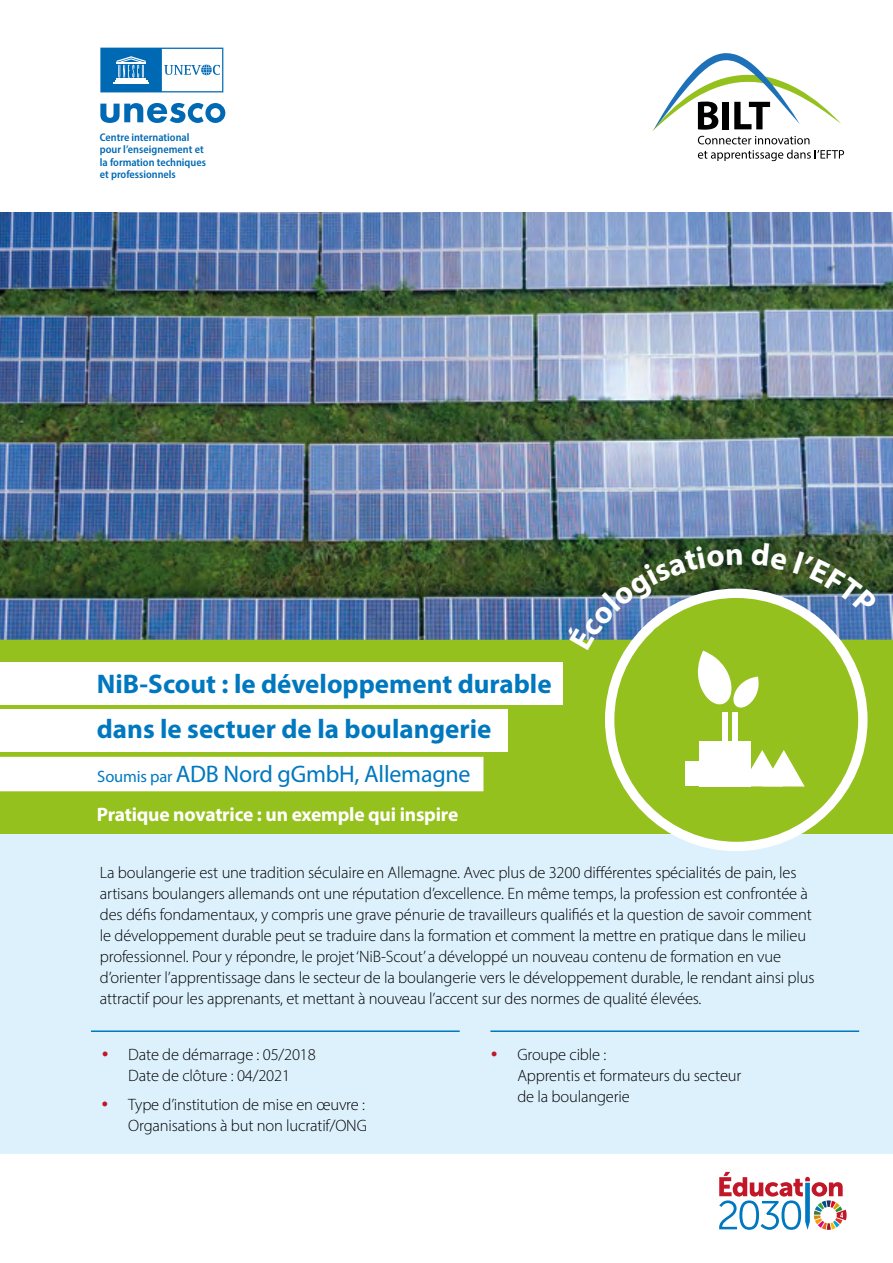
<style>
.page{position:relative;width:893px;height:1263px;background:#fff}
.page>*{position:absolute;margin:0;border:0;box-sizing:border-box;transform-origin:0 0}
.t1{font:700 27px/45.2px "Myriad Pro";color:#0078bf}
.t2{font:24px "Myriad Pro";letter-spacing:-.01em;color:#0078bf}
.t3{font:700 19.5px "Myriad Pro";letter-spacing:-.01em;color:#fff}
.t4{font:300 16.5px/21px "Myriad Pro";letter-spacing:-.01em;color:#000}
.t5{font:600 semi-condensed 11.1px/12.6px "Myriad Pro";color:#0069b4}
.s1{font-size:16.5px}
</style>
<div class="page">
<img style="left:0;top:213px;width:893px;height:427px">
<div style="left:0;top:640px;width:893px;height:194px;background:#95c11f"></div>
<div style="left:0;top:757px;width:483px;height:34px;background:#fff"></div>
<div style="left:0;top:834px;width:893px;height:319px;background:#ddf1fd"></div>
<div style="left:605px;top:589px;width:262px;height:262px;background:#fff;border-radius:50%"></div>
<hr style="left:91px;top:1030px;width:369px;height:2px;background:#0078bf">
<hr style="left:490px;top:1030px;width:369px;height:2px;background:#0078bf">
<div style="left:614px;top:598px;width:244px;height:244px;background:#95c11f;border-radius:50%"></div>
<div style="left:0;top:662px;width:563px;height:42px;background:#fff"></div>
<div style="left:0;top:709px;width:507px;height:43px;background:#fff"></div>
<svg style="left:719px;top:1172px;width:128px;height:58px"></svg>
<svg style="left:100px;top:103px;width:125px;height:20px"></svg>
<svg style="left:100px;top:48px;width:123px;height:44px"></svg>
<svg style="left:698px;top:150px;width:146px;height:11px"></svg>
<svg style="left:652px;top:53px;width:189px;height:91px"></svg>
<svg style="left:565px;top:542px;width:313px;height:267px"></svg>
<p class="t5" style="left:100px;top:130px;width:108px">Centre international pour l’enseignement et la formation techniques et professionnels</p>
<h1 class="t1" style="left:97px;top:660px;width:456px">NiB-Scout : le développement durable dans le sectuer de la boulangerie</h1>
<h2 class="t2" style="left:97px;top:759px;width:375px"><span class="s1">Soumis par</span> ADB Nord gGmbH, Allemagne</h2>
<p class="t3" style="left:97px;top:801px;width:363px">Pratique novatrice : un exemple qui inspire</p>
<p class="t4" style="left:100px;top:862px;width:716px">La boulangerie est une tradition séculaire en Allemagne. Avec plus de 3200 différentes spécialités de pain, les artisans boulangers allemands ont une réputation d’excellence. En même temps, la profession est confrontée à des défis fondamentaux, y compris une grave pénurie de travailleurs qualifiés et la question de savoir comment le développement durable peut se traduire dans la formation et comment la mettre en pratique dans le milieu professionnel. Pour y répondre, le projet ‘NiB-Scout’ a développé un nouveau contenu de formation en vue d’orienter l’apprentissage dans le secteur de la boulangerie vers le développement durable, le rendant ainsi plus attractif pour les apprenants, et mettant à nouveau l’accent sur des normes de qualité élevées.</p>
<p class="t4" style="left:128px;top:1043px;width:189px">Date de démarrage : 05/2018<br>Date de clôture : 04/2021</p>
<p class="t4" style="left:128px;top:1094px;width:240px">Type d’institution de mise en œuvre :<br>Organisations à but non lucratif/ONG</p>
<p class="t4" style="left:517px;top:1043px;width:225px">Groupe cible :<br>Apprentis et formateurs du secteur de la boulangerie</p>
</div>
